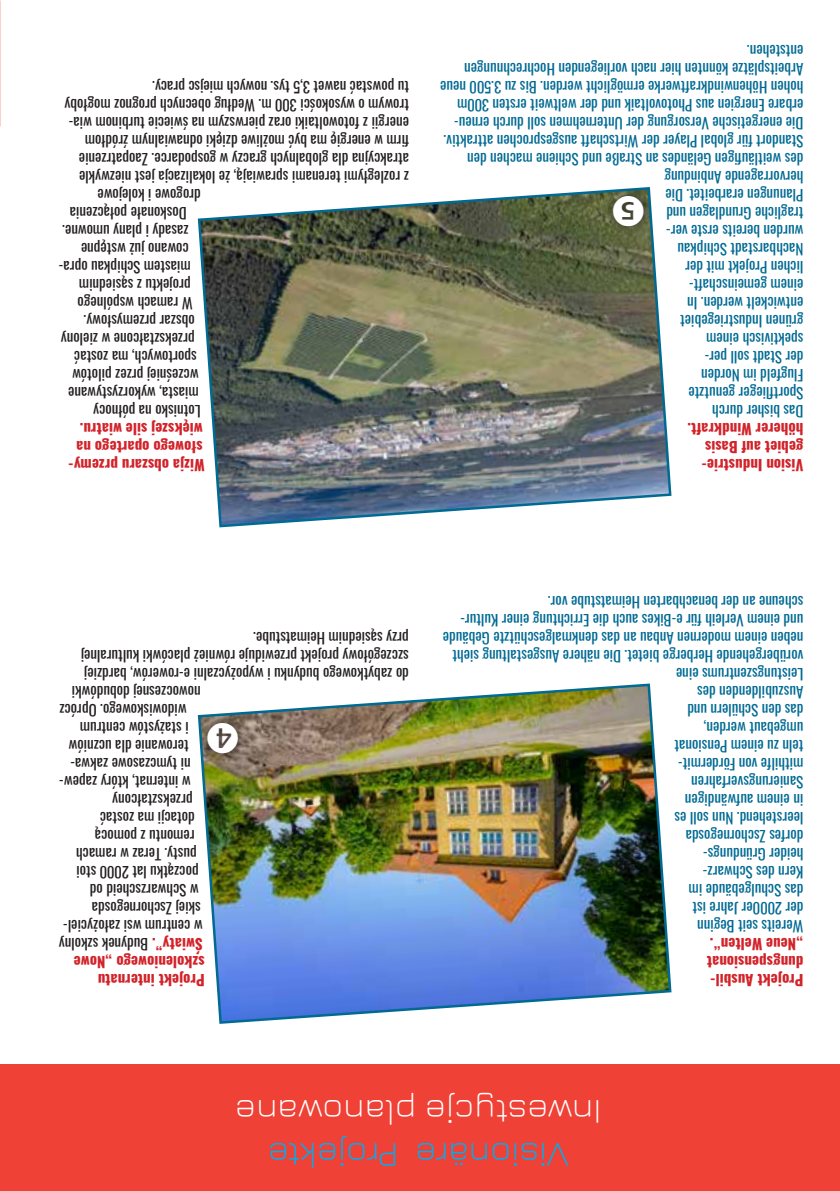
<style>
.page{position:relative;width:840px;height:1191px;background:#fff}
.page>*{position:absolute;margin:0;border:0;box-sizing:border-box;transform-origin:0 0}
.t1{font:300 36px "Jura";color:#fff}
.t2{font:300 36px "Jura";color:#00aeef}
.t3{font:15px/18px "Oswald";color:#006a93}
.t4{font:15px "Oswald";color:#231f20}
.t5{font:700 15px/18px "Oswald";color:#d2232a}
.s1{font-weight:700;color:#d2232a}
</style>
<div class="page">
<div style="left:0;top:1064px;width:839px;height:127px;background:#ef4136"></div>
<img style="left:197px;top:683px;width:475px;height:341px">
<img style="left:197px;top:190px;width:475px;height:338px">
<div style="left:604px;top:186px;width:48px;height:49px;background:#231f20;opacity:.75"></div>
<div style="left:199px;top:713px;width:48px;height:49px;background:#231f20;opacity:.75"></div>
<svg style="left:613px;top:195px;width:30px;height:31px"></svg>
<svg style="left:207px;top:722px;width:31px;height:31px"></svg>
<p class="t4" style="left:409px;top:98px;width:258px;rotate:-180deg">tu powstać nawet 3,5 tys. nowych miejsc pracy.</p>
<p class="t4" style="left:409px;top:116px;width:345px;rotate:-180deg">trowym o wysokości 300 m. Według obecnych prognoz mogłoby</p>
<p class="t4" style="left:409px;top:134px;width:341px;rotate:-180deg">energii z fotowoltaiki oraz pierwszym na świecie turbinom wia-</p>
<p class="t4" style="left:409px;top:152px;width:325px;rotate:-180deg">firm w energię ma być możliwe dzięki odnawialnym źródłom</p>
<p class="t4" style="left:409px;top:170px;width:331px;rotate:-180deg">atrakcyjna dla globalnych graczy w gospodarce. Zaopatrzenie</p>
<p class="t4" style="left:409px;top:188px;width:331px;rotate:-180deg">z rozległymi terenami sprawiają, że lokalizacja jest niezwykle</p>
<p class="t4" style="left:201px;top:206px;width:105px;rotate:-180deg">drogowe i kolejowe</p>
<p class="t4" style="left:187px;top:224px;width:118px;rotate:-180deg">Doskonałe połączenia</p>
<p class="t4" style="left:189px;top:242px;width:128px;rotate:-180deg">zasady i plany umowne.</p>
<p class="t4" style="left:189px;top:260px;width:109px;rotate:-180deg">cowano już wstępne</p>
<p class="t4" style="left:191px;top:278px;width:133px;rotate:-180deg">miastem Schipkau opra-</p>
<p class="t4" style="left:191px;top:296px;width:113px;rotate:-180deg">projektu z sąsiednim</p>
<p class="t4" style="left:193px;top:314px;width:117px;rotate:-180deg">W ramach wspólnego</p>
<p class="t4" style="left:195px;top:332px;width:112px;rotate:-180deg">obszar przemysłowy.</p>
<p class="t4" style="left:195px;top:350px;width:135px;rotate:-180deg">przekształcone w zielony</p>
<p class="t4" style="left:197px;top:368px;width:124px;rotate:-180deg">sportowych, ma zostać</p>
<p class="t4" style="left:199px;top:386px;width:128px;rotate:-180deg">wcześniej przez pilotów</p>
<p class="t4" style="left:199px;top:404px;width:132px;rotate:-180deg">miasta, wykorzystywane</p>
<p class="t4" style="left:201px;top:422px;width:109px;rotate:-180deg">Lotnisko na północy</p>
<p class="t5" style="left:205px;top:474px;width:138px;rotate:-180deg">Wizja obszaru przemy&shy;słowego opartego na większej sile wiatru.</p>
<p class="t3" style="left:803px;top:420px;width:364px;rotate:-180deg">Das bisher durch<br>Sportflieger genutzte<br>Flugfeld im Norden<br>der Stadt soll per-<br>spektivisch einem<br>grünen Industriegebiet<br>entwickelt werden. In<br>einem gemeinschaft-<br>lichen Projekt mit der<br>Nachbarstadt Schipkau<br>wurden bereits erste ver-<br>tragliche Grundlagen und<br>Planungen erarbeitet. Die<br>hervorragende Anbindung<br>des weitläufigen Geländes an Straße und Schiene machen den Standort für global Player der Wirtschaft ausgesprochen attraktiv.<br>Die energetische Versorgung der Unternehmen soll durch erneu&shy;erbare Energien aus Photovoltaik und der weltweit ersten 300m hohen Höhenwindkraftwerke ermöglicht werden. Bis zu 3.500 neue Arbeitsplätze könnten hier nach vorliegenden Hochrechnungen entstehen.</p>
<p class="t5" style="left:803px;top:474px;width:117px;rotate:-180deg">Vision Industrie&shy;gebiet auf Basis höherer Windkraft.</p>
<p class="t4" style="left:409px;top:648px;width:157px;rotate:-180deg">przy sąsiednim Heimatstube.</p>
<p class="t4" style="left:409px;top:666px;width:329px;rotate:-180deg">szczegółowy projekt przewiduje również placówki kulturalnej</p>
<p class="t4" style="left:409px;top:684px;width:326px;rotate:-180deg">do zabytkowego budynku i wypożyczalni e-rowerów, bardziej</p>
<p class="t4" style="left:201px;top:702px;width:130px;rotate:-180deg">nowoczesnej dobudówki</p>
<p class="t4" style="left:187px;top:720px;width:129px;rotate:-180deg">widowiskowego. Oprócz</p>
<p class="t4" style="left:189px;top:738px;width:110px;rotate:-180deg">i stażystów centrum</p>
<p class="t4" style="left:189px;top:756px;width:121px;rotate:-180deg">terowanie dla uczniów</p>
<p class="t4" style="left:191px;top:774px;width:122px;rotate:-180deg">ni tymczasowe zakwa-</p>
<p class="t4" style="left:191px;top:792px;width:133px;rotate:-180deg">w internat, który zapew-</p>
<p class="t4" style="left:193px;top:810px;width:82px;rotate:-180deg">przekształcony</p>
<p class="t4" style="left:195px;top:828px;width:96px;rotate:-180deg">dotacji ma zostać</p>
<p class="t4" style="left:195px;top:846px;width:101px;rotate:-180deg">remontu z pomocą</p>
<p class="t4" style="left:197px;top:864px;width:122px;rotate:-180deg">pusty. Teraz w ramach</p>
<p class="t4" style="left:199px;top:882px;width:124px;rotate:-180deg">początku lat 2000 stoi</p>
<p class="t4" style="left:199px;top:900px;width:110px;rotate:-180deg">w Schwarzscheid od</p>
<p class="t4" style="left:201px;top:918px;width:110px;rotate:-180deg">skiej Zschornegosda</p>
<p class="t4" style="left:203px;top:936px;width:141px;rotate:-180deg">w centrum wsi założyciel-</p>
<p class="t4" style="left:203px;top:954px;width:145px;rotate:-180deg"><span class="s1">Światy”.</span> Budynek szkolny</p>
<p class="t5" style="left:205px;top:970px;width:132px;rotate:-180deg">szkoleniowego „Nowe</p>
<p class="t5" style="left:205px;top:988px;width:108px;rotate:-180deg">Projekt internatu</p>
<p class="t3" style="left:803px;top:934px;width:362px;rotate:-180deg">Wereits seit Beginn<br>der 2000er Jahre ist<br>das Schulgebäude im<br>Kern des Schwarz-<br>heider Gründungs-<br>dorfes Zschornegosda<br>leerstehend. Nun soll es<br>in einem aufwändigen<br>Sanierungsverfahren<br>mithilfe von Fördermit-<br>teln zu einem Pensionat<br>umgebaut werden,<br>das den Schülern und<br>Auszubildenden des<br>Leistungszentrums eine<br>vorübergehende Herberge bietet. Die nähere Ausgestaltung sieht neben einem modernen Anbau an das denkmalgeschützte Gebäude und einem Verleih für e-Bikes auch die Errichtung einer Kultur&shy;scheune an der benachbarten Heimatstube vor.</p>
<p class="t5" style="left:803px;top:988px;width:98px;rotate:-180deg">Projekt Ausbil&shy;dungspensionat „Neue Welten“.</p>
<h1 class="t1" style="left:601px;top:1138px;width:368px;rotate:-180deg">Inwestycje planowane</h1>
<h1 class="t2" style="left:568px;top:1182px;width:302px;rotate:-180deg">Visionäre Projekte</h1>
</div>
